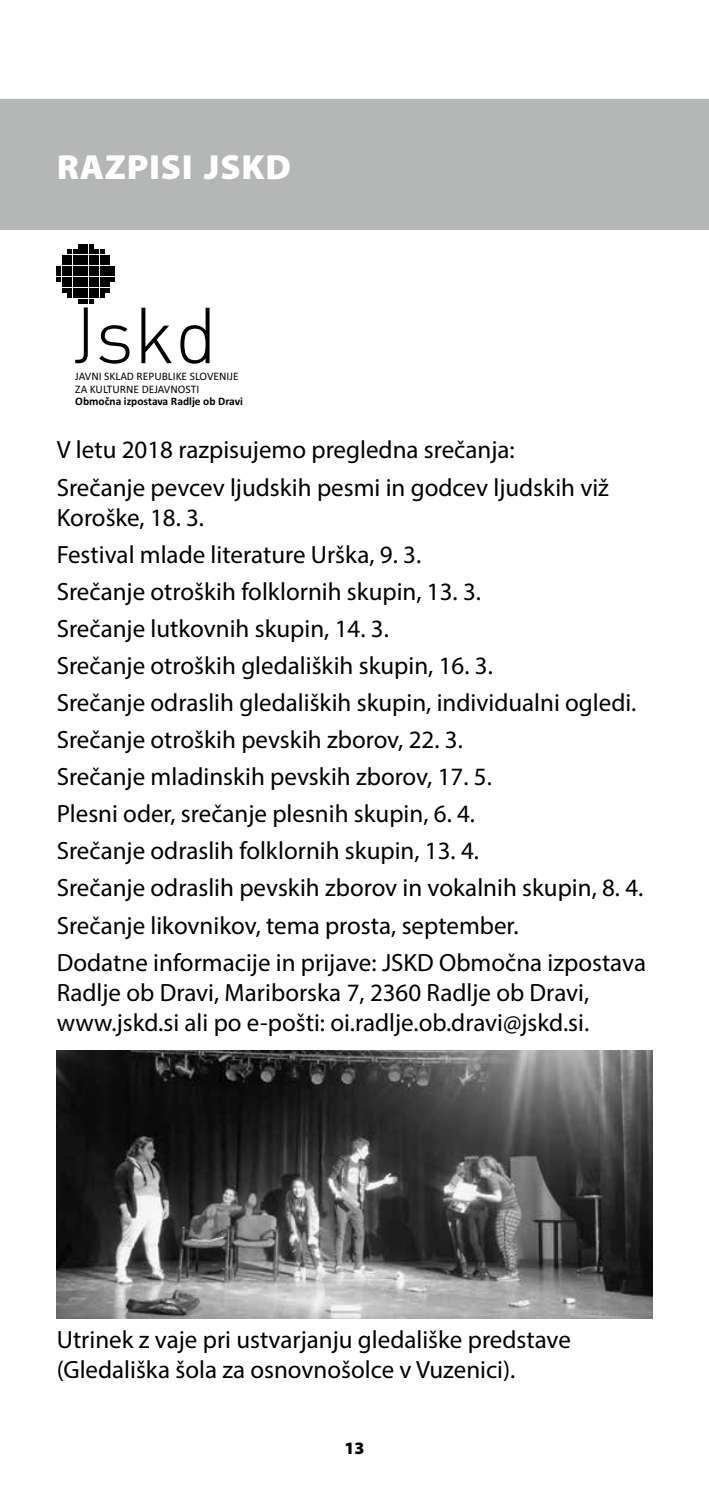
<style>
.page{position:relative;width:709px;height:1489px;background:#fff}
.page>*{position:absolute;margin:0;border:0;box-sizing:border-box;transform-origin:0 0}
.t1{font:900 35px "Myriad Pro";letter-spacing:.02em;color:#fff}
.t2{font:25px/37px "Myriad Pro";color:#000}
.t3{font:900 17.5px "Myriad Pro";color:#000}
.t4{font:11.5px/12.5px "Calibri";color:#000}
.t5{font:700 11.5px "Calibri";color:#000}
</style>
<div class="page">
<div style="left:0;top:99px;width:709px;height:131px;background:#b5b7b7"></div>
<svg style="left:180px;top:308px;width:29px;height:55px"></svg>
<svg style="left:141px;top:308px;width:31px;height:55px"></svg>
<svg style="left:57px;top:244px;width:72px;height:119px"></svg>
<img style="left:57px;top:1050px;width:595px;height:268px">
<h1 class="t1" style="left:57px;top:147px;width:236px">RAZPISI JSKD</h1>
<p class="t4" style="left:75px;top:370px;width:165px">JAVNI SKLAD REPUBLIKE SLOVENIJE<br>ZA KULTURNE DEJAVNOSTI</p>
<p class="t5" style="left:75px;top:394px;width:169px">Območna izpostava Radlje ob Dravi</p>
<p class="t2" style="left:57px;top:431px;width:554px">V letu 2018 razpisujemo pregledna srečanja:<br>Srečanje pevcev ljudskih pesmi in godcev ljudskih viž</p>
<p class="t2" style="left:57px;top:498px;width:591px">Koroške, 18. 3.<br>Festival mlade literature Urška, 9. 3.<br>Srečanje otroških folklornih skupin, 13. 3.<br>Srečanje lutkovnih skupin, 14. 3.<br>Srečanje otroških gledaliških skupin, 16. 3.<br>Srečanje odraslih gledaliških skupin, individualni ogledi.<br>Srečanje otroških pevskih zborov, 22. 3.<br>Srečanje mladinskih pevskih zborov, 17. 5.<br>Plesni oder, srečanje plesnih skupin, 6. 4.<br>Srečanje odraslih folklornih skupin, 13. 4.<br>Srečanje odraslih pevskih zborov in vokalnih skupin, 8. 4.<br>Srečanje likovnikov, tema prosta, september.<br>Dodatne informacije in prijave: JSKD Območna izpostava</p>
<p class="t2" style="left:57px;top:976px;width:534px;line-height:30px">Radlje ob Dravi, Mariborska 7, 2360 Radlje ob Dravi, www.jskd.si ali po e-pošti: oi.radlje.ob.dravi@jskd.si.</p>
<p class="t2" style="left:57px;top:1324px;width:515px;line-height:30px">Utrinek z vaje pri ustvarjanju gledališke predstave (Gledališka šola za osnovnošolce v Vuzenici).</p>
<p class="t3" style="left:344px;top:1438px;width:22px">13</p>
</div>
